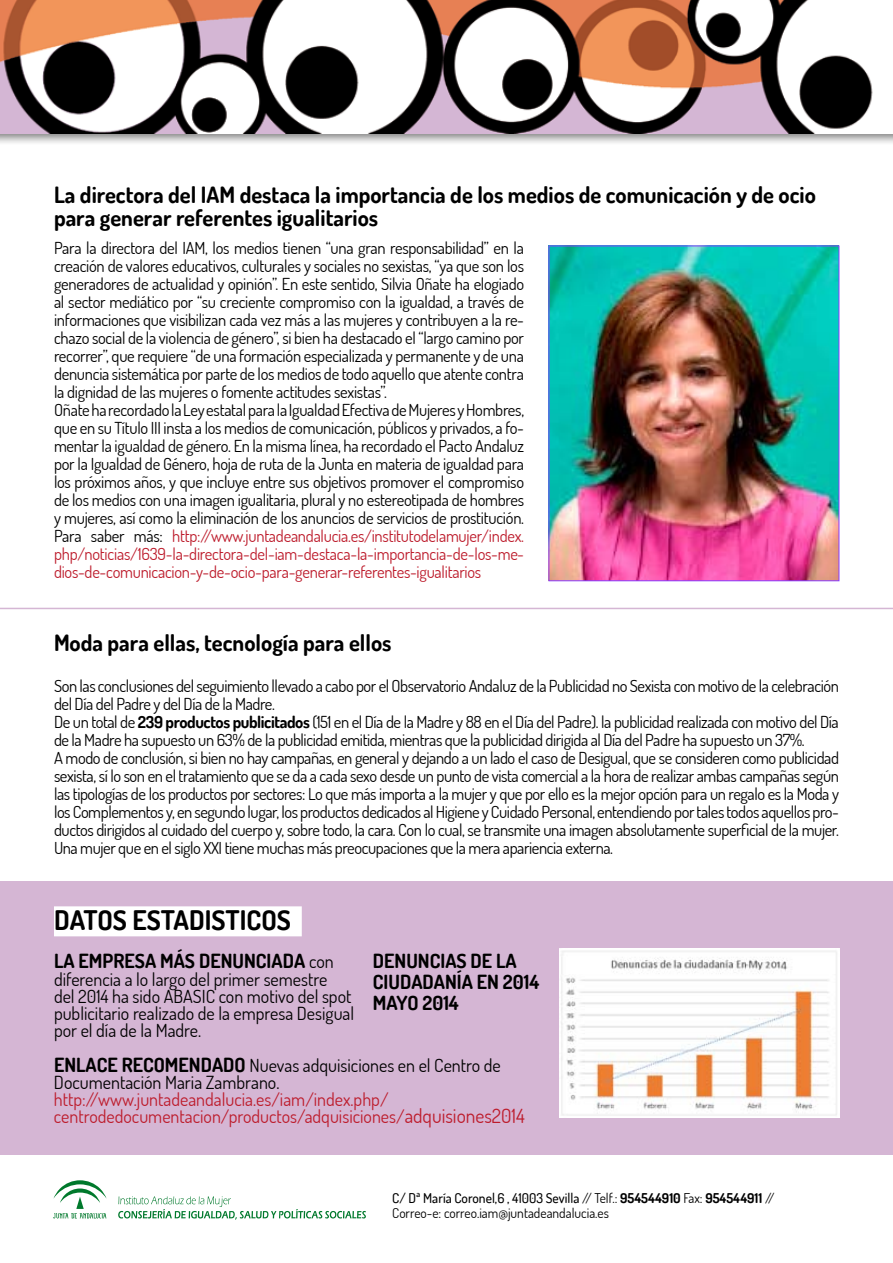
<style>
.page{position:relative;width:893px;height:1263px;background:#fff}
.page>*{position:absolute;margin:0;border:0;box-sizing:border-box;transform-origin:0 0}
.t1{font:700 27px "Dosis";color:#000}
.t2{font:700 22.5px/22.5px "Dosis";color:#000}
.t3{font:700 19.5px/21px "Dosis";color:#000}
.t4{font:18px/17.2px "Dosis";color:#000}
.t5{font:18px/17.2px "Dosis";color:#bd1c2c}
.t6{font:16.5px/18px "Dosis";letter-spacing:-.015em;color:#000}
.t7{font:13.5px/15px "Dosis";color:#000}
.s1{color:#bd1c2c}
.s2{font-weight:700}
.s3{font-weight:400;font-size:18px}
.s4{font-size:19.5px}
.s5{font-weight:500}
</style>
<div class="page">
<div style="left:0;top:0;width:893px;height:145px;background:#000;opacity:.5"></div>
<img style="left:0;top:0;width:893px;height:133px">
<svg style="left:118px;top:1196px;width:248px;height:23px"></svg>
<svg style="left:53px;top:1180px;width:54px;height:38px"></svg>
<div style="left:0;top:881px;width:893px;height:273px;background:#d5b6d4"></div>
<img style="left:551px;top:248px;width:286px;height:331px">
<hr style="left:0;top:608px;width:893px;height:1px;background:#d5b6d4">
<div style="left:54px;top:906px;width:248px;height:30px;background:#fff"></div>
<img style="left:559px;top:949px;width:280px;height:168px">
<h2 class="t2" style="left:54px;top:183px;width:763px">La directora del IAM destaca la importancia de los medios de comunicación y de ocio para generar referentes igualitarios</h2>
<p class="t6" style="left:54px;top:239px;width:472px">Para la directora del IAM, los medios tienen “una gran responsabilidad” en la creación de valores educativos, culturales y sociales no sexistas, “ya que son los generadores de actualidad y opinión”. En este sentido, Silvia Oñate ha elogiado al sector mediático por “su creciente compromiso con la igualdad, a través de informaciones que visibilizan cada vez más a las mujeres y contribuyen a la re&shy;chazo social de la violencia de género”, si bien ha destacado el “largo camino por recorrer”, que requiere “de una formación especializada y permanente y de una denuncia sistemática por parte de los medios de todo aquello que atente contra la dignidad de las mujeres o fomente actitudes sexistas”.<br>Oñate ha recordado la Ley estatal para la Igualdad Efectiva de Mujeres y Hombres, que en su Título III insta a los medios de comunicación, públicos y privados, a fo&shy;mentar la igualdad de género. En la misma línea, ha recordado el Pacto Andaluz por la Igualdad de Género, hoja de ruta de la Junta en materia de igualdad para los próximos años, y que incluye entre sus objetivos promover el compromiso de los medios con una imagen igualitaria, plural y no estereotipada de hombres y mujeres, así como la eliminación de los anuncios de servicios de prostitución.<br>Para saber más: <span class="s1">http://www.juntadeandalucia.es/institutodelamujer/index. php/noticias/1639-la-directora-del-iam-destaca-la-importancia-de-los-me&shy;dios-de-comunicacion-y-de-ocio-para-generar-referentes-igualitarios</span></p>
<h2 class="t2" style="left:54px;top:631px;width:339px">Moda para ellas, tecnología para ellos</h2>
<p class="t6" style="left:54px;top:676px;width:787px">Son las conclusiones del seguimiento llevado a cabo por el Observatorio Andaluz de la Publicidad no Sexista con motivo de la celebración del Día del Padre y del Día de la Madre.<br>De un total de <span class="s2">239 productos publicitados</span> (151 en el Día de la Madre y 88 en el Día del Padre). la publicidad realizada con motivo del Día de la Madre ha supuesto un 63% de la publicidad emitida, mientras que la publicidad dirigida al Día del Padre ha supuesto un 37%.<br>A modo de conclusión, si bien no hay campañas, en general y dejando a un lado el caso de Desigual, que se consideren como publicidad sexista, sí lo son en el tratamiento que se da a cada sexo desde un punto de vista comercial a la hora de realizar ambas campañas según las tipologías de los productos por sectores: Lo que más importa a la mujer y que por ello es la mejor opción para un regalo es la Moda y los Complementos y, en segundo lugar, los productos dedicados al Higiene y Cuidado Personal, entendiendo por tales todos aquellos pro&shy;ductos dirigidos al cuidado del cuerpo y, sobre todo, la cara. Con lo cual, se transmite una imagen absolutamente superficial de la mujer.<br>Una mujer que en el siglo XXI tiene muchas más preocupaciones que la mera apariencia externa.</p>
<h1 class="t1" style="left:54px;top:903px;width:238px">DATOS ESTADISTICOS</h1>
<p class="t3" style="left:54px;top:950px;width:281px">LA EMPRESA MÁS DENUNCIADA <span class="s3">con</span></p>
<p class="t4" style="left:54px;top:970px;width:302px">diferencia a lo largo del primer semestre<br>del 2014 ha sido ABASIC con motivo del spot publicitario realizado de la empresa Desigual por el día de la Madre.</p>
<p class="t3" style="left:373px;top:950px;width:168px">DENUNCIAS DE LA<br>CIUDADANÍA EN 2014<br>MAYO 2014</p>
<p class="t3" style="left:54px;top:1053px;width:22px">Enlace</p>
<p class="t3" style="left:122px;top:1053px;width:13px">recomendado</p>
<p class="t4" style="left:54px;top:1056px;width:448px;text-indent:196px">Nuevas adquisiciones en el Centro de<br>Documentación Maria Zambrano.</p>
<p class="t5" style="left:54px;top:1090px;width:472px">http://www.juntadeandalucia.es/iam/index.php/ centrodedocumentacion/productos/adquisiciones/<span class="s4">adquisiones2014</span></p>
<p class="t7" style="left:392px;top:1190px;width:384px"><span class="s5">C/ Dª María Coronel,6 , 41003 Sevilla</span> // Telf.: <span class="s2">954544910</span> Fax: <span class="s2">954544911</span> //<br>Correo-e: correo.iam@juntadeandalucia.es</p>
</div>
